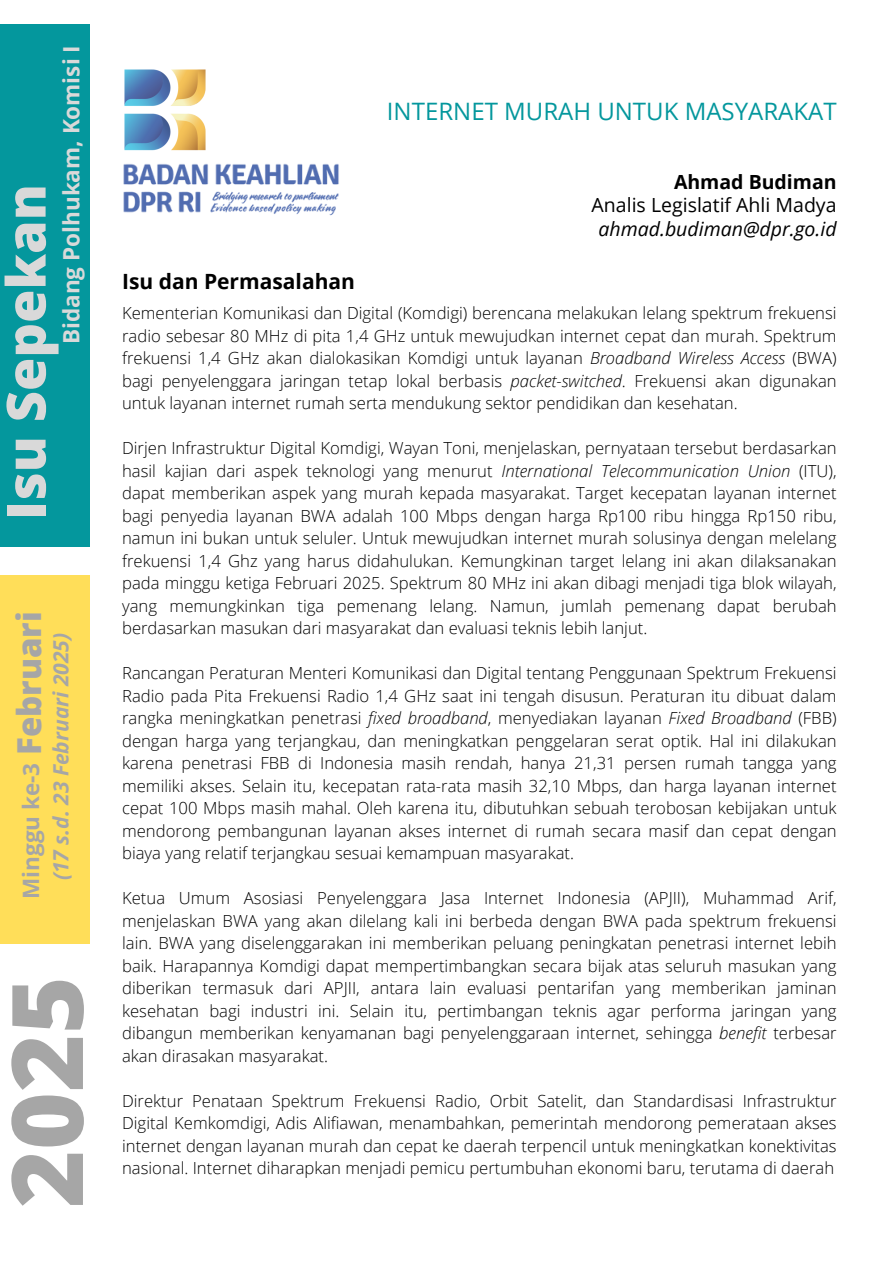
<style>
.page{position:relative;width:894px;height:1264px;background:#fff}
.page>*{position:absolute;margin:0;border:0;box-sizing:border-box;transform-origin:0 0}
.t1{font:800 98.85px "Open Sans";color:#a6a6a6}
.t2{font:800 54px "Open Sans";color:#d9d9d9}
.t3{font:800 33px "Open Sans";color:#a6a6a6}
.t4{font:24px "Open Sans";color:#04979d}
.t5{font:700 22.5px "Open Sans";color:#d9d9d9}
.t6{font:700 22.5px "Open Sans";color:#a6a6a6}
.t7{font:italic 700 21px "Open Sans";color:#a6a6a6}
.t8{font:700 21px "Open Sans";color:#000}
.t9{font:19.5px "Open Sans";color:#000}
.t10{font:italic 19.5px "Open Sans";color:#000}
.t11{font:700 19.5px "Open Sans";color:#000}
.t12{font:300 16.65px/22.5px "Open Sans";color:#000;text-align:justify}
.s1{font-style:italic}
</style>
<div class="page">
<div style="left:0;top:25px;width:89px;height:522px;background:#04979d"></div>
<div style="left:0;top:575px;width:89px;height:368px;background:#ffde59"></div>
<img style="left:124px;top:69px;width:82px;height:82px">
<img style="left:123px;top:163px;width:216px;height:53px">
<p class="t5" style="left:55px;top:344px;width:300px;rotate:-90deg">Bidang Polhukam, Komisi I</p>
<p class="t2" style="left:-12px;top:520px;width:337px;rotate:-90deg">Isu Sepekan</p>
<p class="t3" style="left:6px;top:755px;width:145px;rotate:-90deg">Februari</p>
<h6 class="t6" style="left:15px;top:899px;width:138px;rotate:-90deg">Minggu ke-3</h6>
<p class="t7" style="left:46px;top:880px;width:250px;rotate:-90deg">(17 s.d. 23 Februari 2025)</p>
<p class="t1" style="left:-23px;top:1207px;width:233px;rotate:-90deg">2025</p>
<p class="t4" style="left:387px;top:94px;width:451px">INTERNET MURAH UNTUK MASYARAKAT</p>
<h4 class="t8" style="left:122px;top:266px;width:234px">Isu dan Permasalahan</h4>
<p class="t11" style="left:673px;top:168px;width:164px">Ahmad Budiman</p>
<p class="t9" style="left:591px;top:191px;width:246px">Analis Legislatif Ahli Madya</p>
<p class="t10" style="left:598px;top:215px;width:239px">ahmad.budiman@dpr.go.id</p>
<h2 class="t12" style="left:122px;top:301px;width:715px">Kementerian Komunikasi dan Digital (Komdigi) berencana melakukan lelang spektrum frekuensi radio sebesar 80 MHz di pita 1,4 GHz untuk mewujudkan internet cepat dan murah. Spektrum frekuensi 1,4 GHz akan dialokasikan Komdigi untuk layanan <span class="s1">Broadband Wireless Access</span> (BWA) bagi penyelenggara jaringan tetap lokal berbasis <span class="s1">packet-switched</span>. Frekuensi akan digunakan untuk layanan internet rumah serta mendukung sektor pendidikan dan kesehatan.</h2>
<h3 class="t12" style="left:122px;top:436px;width:715px">Dirjen Infrastruktur Digital Komdigi, Wayan Toni, menjelaskan, pernyataan tersebut berdasarkan hasil kajian dari aspek teknologi yang menurut <span class="s1">International Telecommunication Union</span> (ITU), dapat memberikan aspek yang murah kepada masyarakat. Target kecepatan layanan internet bagi penyedia layanan BWA adalah 100 Mbps dengan harga Rp100 ribu hingga Rp150 ribu, namun ini bukan untuk seluler. Untuk mewujudkan internet murah solusinya dengan melelang frekuensi 1,4 Ghz yang harus didahulukan. Kemungkinan target lelang ini akan dilaksanakan pada minggu ketiga Februari 2025. Spektrum 80 MHz ini akan dibagi menjadi tiga blok wilayah, yang memungkinkan tiga pemenang lelang. Namun, jumlah pemenang dapat berubah berdasarkan masukan dari masyarakat dan evaluasi teknis lebih lanjut.</h3>
<h5 class="t12" style="left:122px;top:661px;width:715px">Rancangan Peraturan Menteri Komunikasi dan Digital tentang Penggunaan Spektrum Frekuensi Radio pada Pita Frekuensi Radio 1,4 GHz saat ini tengah disusun. Peraturan itu dibuat dalam rangka meningkatkan penetrasi <span class="s1">fixed broadband</span>, menyediakan layanan <span class="s1">Fixed Broadband</span> (FBB) dengan harga yang terjangkau, dan meningkatkan penggelaran serat optik. Hal ini dilakukan karena penetrasi FBB di Indonesia masih rendah, hanya 21,31 persen rumah tangga yang memiliki akses. Selain itu, kecepatan rata-rata masih 32,10 Mbps, dan harga layanan internet cepat 100 Mbps masih mahal. Oleh karena itu, dibutuhkan sebuah terobosan kebijakan untuk mendorong pembangunan layanan akses internet di rumah secara masif dan cepat dengan biaya yang relatif terjangkau sesuai kemampuan masyarakat.</h5>
<h6 class="t12" style="left:122px;top:886px;width:715px">Ketua Umum Asosiasi Penyelenggara Jasa Internet Indonesia (APJII), Muhammad Arif, menjelaskan BWA yang akan dilelang kali ini berbeda dengan BWA pada spektrum frekuensi lain. BWA yang diselenggarakan ini memberikan peluang peningkatan penetrasi internet lebih baik. Harapannya Komdigi dapat mempertimbangkan secara bijak atas seluruh masukan yang diberikan termasuk dari APJII, antara lain evaluasi pentarifan yang memberikan jaminan kesehatan bagi industri ini. Selain itu, pertimbangan teknis agar performa jaringan yang dibangun memberikan kenyamanan bagi penyelenggaraan internet, sehingga <span class="s1">benefit</span> terbesar akan dirasakan masyarakat.</h6>
<h1 class="t12" style="left:122px;top:1089px;width:715px">Direktur Penataan Spektrum Frekuensi Radio, Orbit Satelit, dan Standardisasi Infrastruktur Digital Kemkomdigi, Adis Alifiawan, menambahkan, pemerintah mendorong pemerataan akses internet dengan layanan murah dan cepat ke daerah terpencil untuk meningkatkan konektivitas nasional. Internet diharapkan menjadi pemicu pertumbuhan ekonomi baru, terutama di daerah</h1>
</div>
